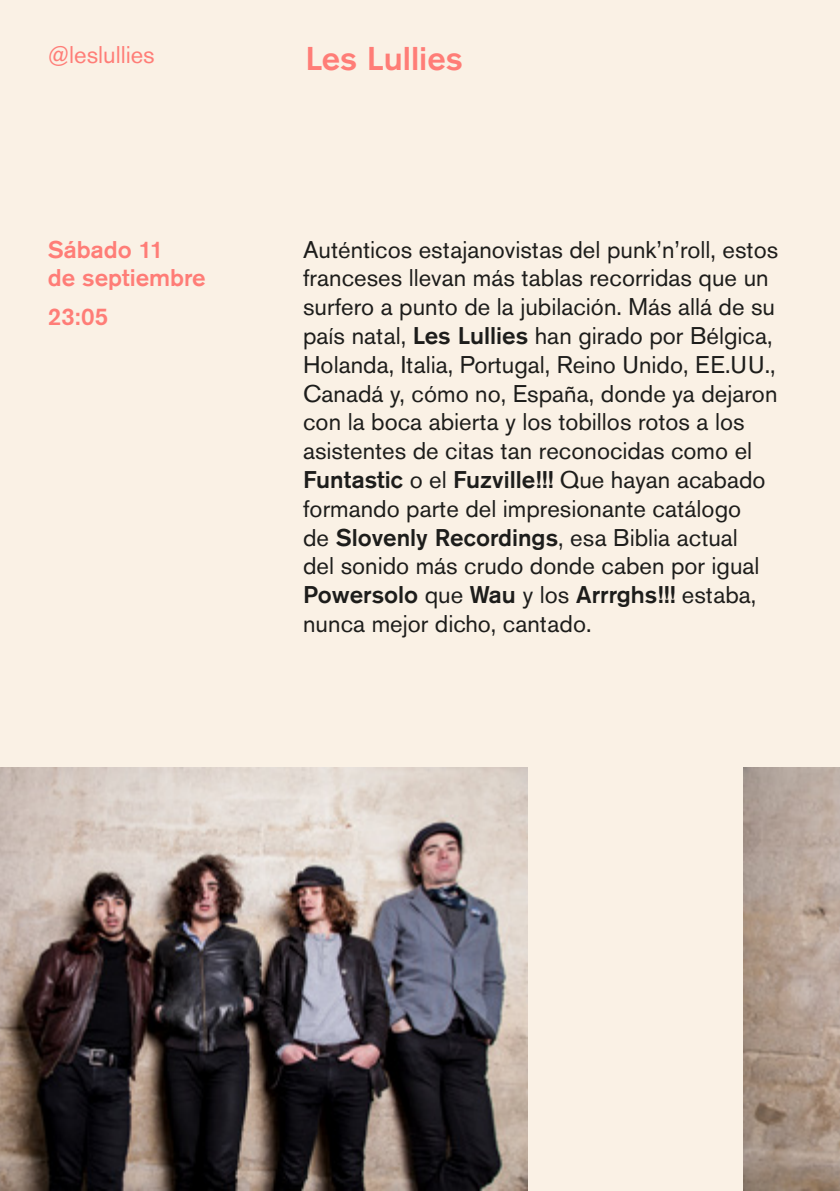
<style>
.page{position:relative;width:840px;height:1191px;background:#fff}
.page>*{position:absolute;margin:0;border:0;box-sizing:border-box;transform-origin:0 0}
.t1{font:500 32.6px "Akzidenz Grotesk BE";color:#ff7d77}
.t2{font:24px/28.8px "Akzidenz Grotesk BE";color:#1d1d1b}
.t3{font:500 24px/28px "Akzidenz Grotesk BE";color:#ff7d77}
.t4{font:24px "Akzidenz Grotesk BE";color:#ff7d77}
.s1{font-weight:500}
</style>
<div class="page">
<div style="left:0;top:0;width:839px;height:1191px;background:#faf1e5"></div>
<img style="left:0;top:767px;width:527px;height:424px">
<img style="left:743px;top:767px;width:96px;height:424px">
<p class="t4" style="left:48px;top:41px;width:108px">@leslullies</p>
<p class="t3" style="left:48px;top:235px;width:159px">Sábado 11<br>de septiembre</p>
<p class="t3" style="left:48px;top:302px;width:62px">23:05</p>
<h1 class="t1" style="left:305px;top:38px;width:159px">Les Lullies</h1>
<p class="t2" style="left:303px;top:235px;width:476px">Auténticos estajanovistas del punk’n’roll, estos franceses llevan más tablas recorridas que un surfero a punto de la jubilación. Más allá de su país natal, <span class="s1">Les Lullies</span> han girado por Bélgica, Holanda, Italia, Portugal, Reino Unido, EE.UU., Canadá y, cómo no, España, donde ya dejaron con la boca abierta y los tobillos rotos a los asistentes de citas tan reconocidas como el <span class="s1">Funtastic</span> o el <span class="s1">Fuzville!!!</span> Que hayan acabado formando parte del impresionante catálogo<br>de <span class="s1">Slovenly Recordings</span>, esa Biblia actual<br>del sonido más crudo donde caben por igual <span class="s1">Powersolo</span> que <span class="s1">Wau</span> y los <span class="s1">Arrrghs!!!</span> estaba, nunca mejor dicho, cantado.</p>
</div>
